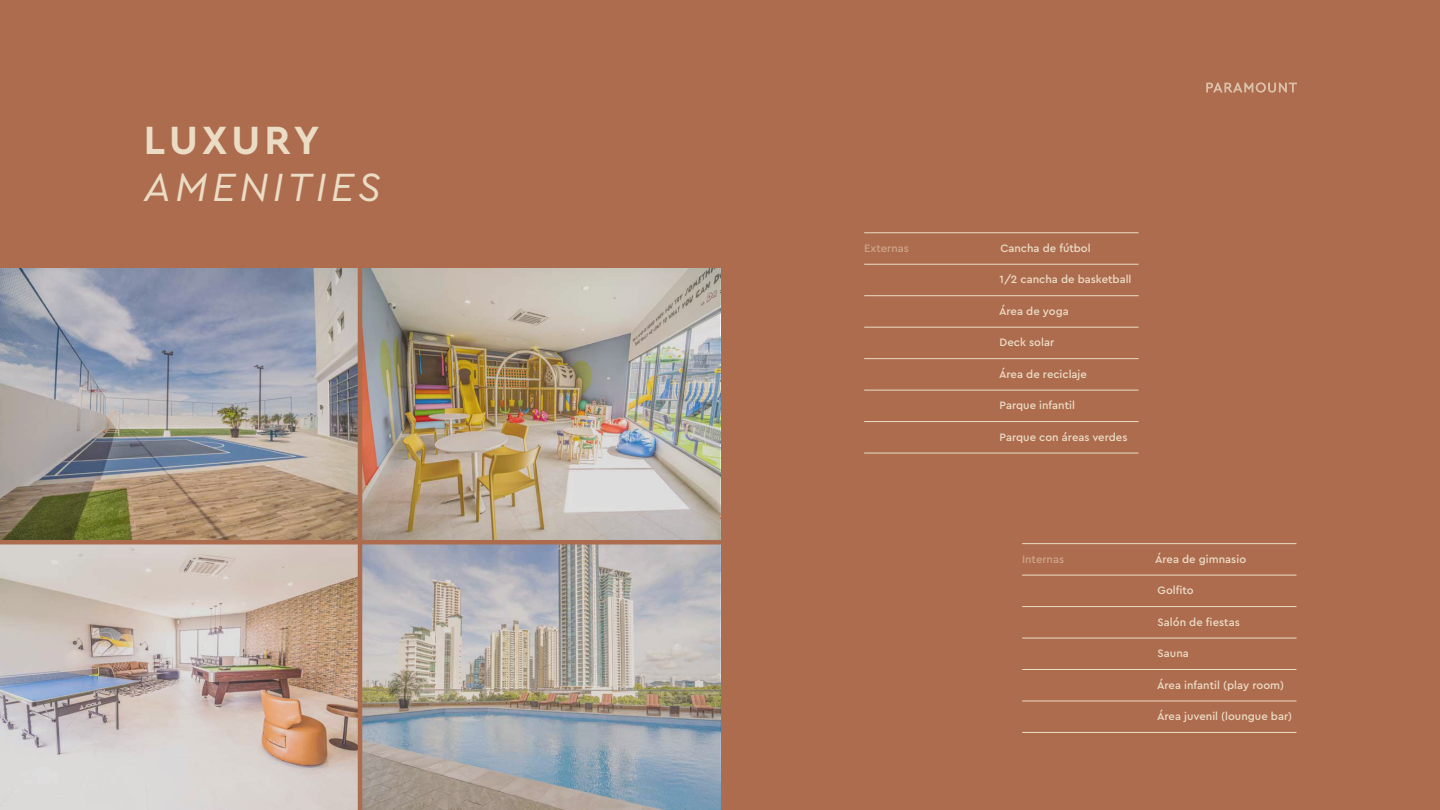
<style>
.page{position:relative;width:1440px;height:810px;background:#ae6c4f}
.page>*{position:absolute;margin:0;border:0;box-sizing:border-box;transform-origin:0 0}
.t1{font:italic 41.25px "Cera Pro";letter-spacing:.1em;color:#ebddc5}
.t2{font:700 41.25px "Cera Pro";letter-spacing:.1em;color:#ebddc5}
.t3{font:500 11.25px "Cera Pro";color:#ebddc5}
.t4{font:500 11.25px "Cera Pro";color:rgb(235 221 197/.5)}
</style>
<div class="page">
<hr style="left:864px;top:296px;width:275px;height:1px;background:#ebddc5">
<hr style="left:864px;top:327px;width:275px;height:1px;background:#ebddc5">
<hr style="left:864px;top:264px;width:275px;height:1px;background:#ebddc5">
<hr style="left:864px;top:233px;width:275px;height:1px;background:#ebddc5">
<hr style="left:864px;top:358px;width:275px;height:1px;background:#ebddc5">
<hr style="left:864px;top:390px;width:275px;height:1px;background:#ebddc5">
<hr style="left:864px;top:421px;width:275px;height:1px;background:#ebddc5">
<hr style="left:864px;top:453px;width:275px;height:1px;background:#ebddc5">
<hr style="left:1022px;top:606px;width:274px;height:1px;background:#ebddc5">
<hr style="left:1022px;top:638px;width:274px;height:1px;background:#ebddc5">
<hr style="left:1022px;top:575px;width:274px;height:1px;background:#ebddc5">
<hr style="left:1022px;top:543px;width:274px;height:1px;background:#ebddc5">
<hr style="left:1022px;top:669px;width:274px;height:1px;background:#ebddc5">
<hr style="left:1022px;top:701px;width:274px;height:1px;background:#ebddc5">
<hr style="left:1022px;top:732px;width:274px;height:1px;background:#ebddc5">
<svg style="left:1206px;top:82px;width:91px;height:11px"></svg>
<img style="left:0;top:268px;width:358px;height:272px">
<img style="left:362px;top:268px;width:358px;height:272px">
<img style="left:0;top:544px;width:358px;height:266px">
<img style="left:362px;top:544px;width:358px;height:266px">
<h1 class="t2" style="left:144px;top:112px;width:177px">LUXURY</h1>
<h1 class="t1" style="left:144px;top:160px;width:239px">AMENITIES</h1>
<p class="t4" style="left:864px;top:240px;width:46px">Externas</p>
<p class="t3" style="left:1000px;top:240px;width:92px">Cancha de fútbol</p>
<p class="t3" style="left:1000px;top:272px;width:133px">1/2 cancha de basketball</p>
<p class="t3" style="left:999px;top:303px;width:71px">Área de yoga</p>
<p class="t3" style="left:1000px;top:335px;width:56px">Deck solar</p>
<p class="t3" style="left:999px;top:366px;width:89px">Área de reciclaje</p>
<p class="t3" style="left:1000px;top:398px;width:77px">Parque infantil</p>
<p class="t3" style="left:1000px;top:429px;width:129px">Parque con áreas verdes</p>
<p class="t4" style="left:1022px;top:551px;width:44px">Internas</p>
<p class="t3" style="left:1155px;top:551px;width:93px">Área de gimnasio</p>
<p class="t3" style="left:1158px;top:583px;width:38px">Golfito</p>
<p class="t3" style="left:1158px;top:614px;width:84px">Salón de fiestas</p>
<p class="t3" style="left:1158px;top:646px;width:33px">Sauna</p>
<p class="t3" style="left:1157px;top:677px;width:128px">Área infantil (play room)</p>
<p class="t3" style="left:1157px;top:709px;width:137px">Área juvenil (loungue bar)</p>
</div>
